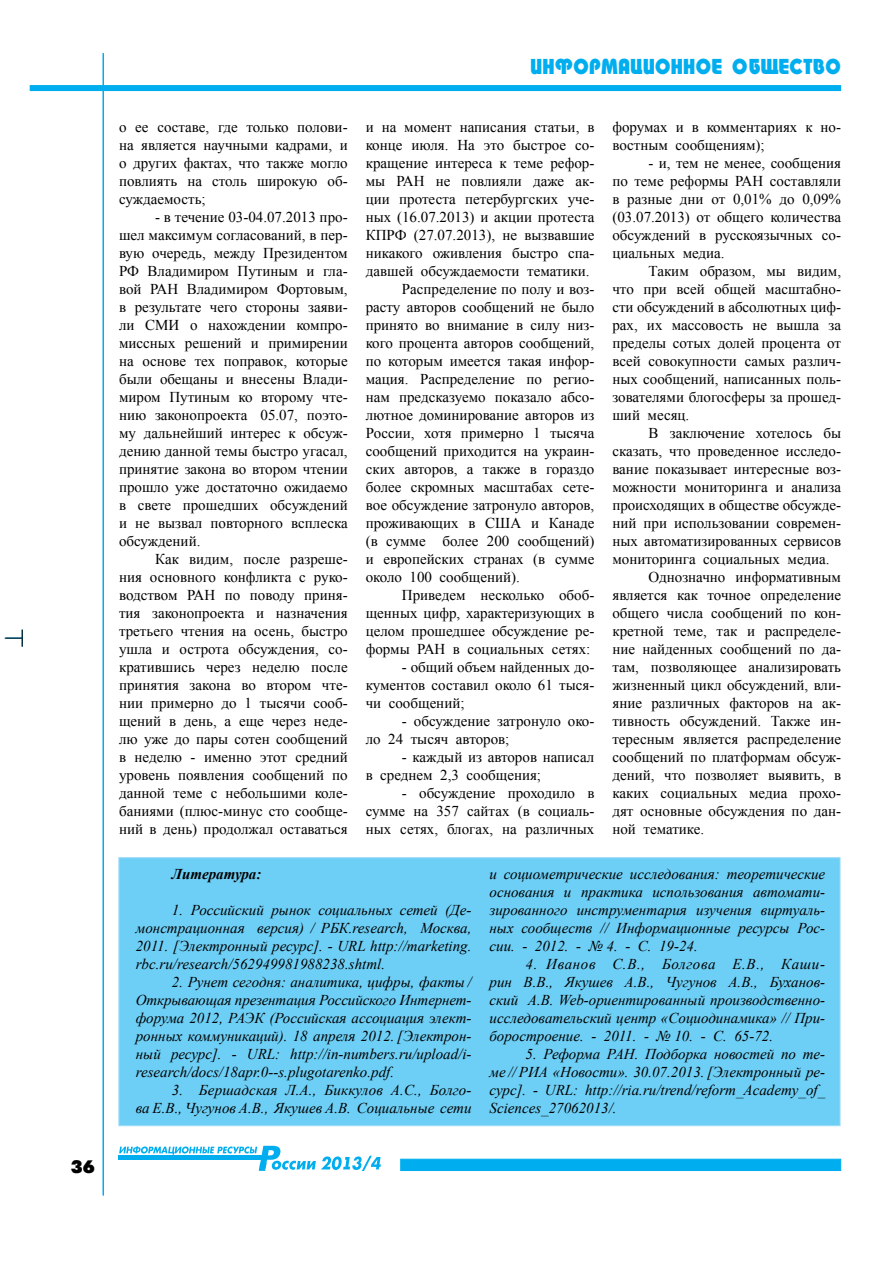
<style>
.page{position:relative;width:893px;height:1263px;background:#fff}
.page>*{position:absolute;margin:0;border:0;box-sizing:border-box;transform-origin:0 0}
.t1{font:21px "Taurus Heavy Normal";color:#00aeef;scale:.9 1}
.t2{font:18px "Futuris Extra Bold Cyrillic";color:#000}
.t3{font:15px/18px "Times New Roman";color:#000;text-align:justify}
.t4{font:italic 15px/18px "Times New Roman";color:#000;text-align:justify}
.t5{font:italic 700 15px "Times New Roman";color:#000}
</style>
<div class="page">
<div style="left:400px;top:1159px;width:441px;height:12px;background:#00aeef;border:1px solid #00aeef"></div>
<hr style="left:102px;top:53px;width:2px;height:1142px;background:#00aeef">
<div style="left:30px;top:85px;width:811px;height:6px;background:#00aeef"></div>
<svg style="left:5px;top:630px;width:18px;height:17px"></svg>
<svg style="left:119px;top:1146px;width:262px;height:25px"></svg>
<div style="left:119px;top:857px;width:721px;height:269px;background:#6dcff6;border:1px solid #9ddcf9"></div>
<p class="t2" style="left:71px;top:1157px;width:26px">36</p>
<h1 class="t1" style="left:530px;top:54px;width:347px">информационное общество</h1>
<p class="t3" style="left:119px;top:117px;width:230px">о ее составе, где только полови&shy;на является научными кадрами, и о других фактах, что также могло повлиять на столь широкую об&shy;суждаемость;</p>
<p class="t3" style="left:119px;top:207px;width:230px;text-indent:36px">- в течение 03-04.07.2013 про&shy;шел максимум согласований, в пер&shy;вую очередь, между Президентом РФ Владимиром Путиным и гла&shy;вой РАН Владимиром Фортовым, в результате чего стороны заяви&shy;ли СМИ о нахождении компро&shy;миссных решений и примирении на основе тех поправок, которые были обещаны и внесены Влади&shy;миром Путиным ко второму чте&shy;нию законопроекта 05.07, поэто&shy;му дальнейший интерес к обсуж&shy;дению данной темы быстро угасал, принятие закона во втором чтении прошло уже достаточно ожидаемо в свете прошедших обсуждений и не вызвал повторного всплеска обсуждений.</p>
<p class="t3" style="left:119px;top:549px;width:230px;text-indent:36px">Как видим, после разреше&shy;ния основного конфликта с руко&shy;водством РАН по поводу приня&shy;тия законопроекта и назначения третьего чтения на осень, быстро ушла и острота обсуждения, со&shy;кратившись через неделю после принятия закона во втором чте&shy;нии примерно до 1 тысячи сооб&shy;щений в день, а еще через неде&shy;лю уже до пары сотен сообщений в неделю - именно этот средний уровень появления сообщений по данной теме с небольшими коле&shy;баниями (плюс-минус сто сообще&shy;ний в день) продолжал оставаться</p>
<p class="t3" style="left:366px;top:117px;width:230px">и на момент написания статьи, в</p>
<p class="t3" style="left:366px;top:135px;width:230px">конце июля. На это быстрое со-</p>
<p class="t3" style="left:366px;top:153px;width:230px">кращение интереса к теме рефор-</p>
<p class="t3" style="left:366px;top:171px;width:230px">мы РАН не повлияли даже ак-</p>
<p class="t3" style="left:366px;top:189px;width:230px">ции протеста петербургских уче-</p>
<p class="t3" style="left:366px;top:207px;width:230px">ных (16.07.2013) и акции протеста</p>
<p class="t3" style="left:366px;top:225px;width:230px">КПРФ (27.07.2013), не вызвавшие</p>
<p class="t3" style="left:366px;top:243px;width:230px">никакого оживления быстро спа-</p>
<p class="t3" style="left:366px;top:261px;width:225px">давшей обсуждаемости тематики.</p>
<p class="t3" style="left:402px;top:279px;width:194px">Распределение по полу и воз-</p>
<p class="t3" style="left:366px;top:297px;width:230px">расту авторов сообщений не было</p>
<p class="t3" style="left:366px;top:315px;width:230px">принято во внимание в силу низ-</p>
<p class="t3" style="left:366px;top:333px;width:230px">кого процента авторов сообщений,</p>
<p class="t3" style="left:366px;top:351px;width:230px">по которым имеется такая инфор-</p>
<p class="t3" style="left:366px;top:369px;width:230px">мация. Распределение по регио-</p>
<p class="t3" style="left:366px;top:387px;width:230px">нам предсказуемо показало абсо-</p>
<p class="t3" style="left:366px;top:405px;width:230px">лютное доминирование авторов из</p>
<p class="t3" style="left:366px;top:423px;width:230px">России, хотя примерно 1 тысяча</p>
<p class="t3" style="left:366px;top:441px;width:230px">сообщений приходится на украин-</p>
<p class="t3" style="left:366px;top:459px;width:230px">ских авторов, а также в гораздо</p>
<p class="t3" style="left:366px;top:477px;width:230px">более скромных масштабах сете-</p>
<p class="t3" style="left:366px;top:495px;width:230px">вое обсуждение затронуло авторов,</p>
<p class="t3" style="left:366px;top:513px;width:230px">проживающих в США и Канаде</p>
<p class="t3" style="left:366px;top:531px;width:230px">(в сумме более 200 сообщений)</p>
<p class="t3" style="left:366px;top:549px;width:230px">и европейских странах (в сумме</p>
<p class="t3" style="left:366px;top:567px;width:156px">около 100 сообщений).</p>
<p class="t3" style="left:402px;top:585px;width:194px">Приведем несколько обоб-</p>
<p class="t3" style="left:366px;top:603px;width:230px">щенных цифр, характеризующих в</p>
<p class="t3" style="left:366px;top:621px;width:230px">целом прошедшее обсуждение ре-</p>
<p class="t3" style="left:366px;top:639px;width:226px">формы РАН в социальных сетях:</p>
<p class="t3" style="left:366px;top:657px;width:230px;text-indent:36px">- общий объем найденных до&shy;кументов составил около 61 тыся&shy;чи сообщений;</p>
<p class="t3" style="left:366px;top:711px;width:230px;text-indent:36px">- обсуждение затронуло око&shy;ло 24 тысяч авторов;</p>
<p class="t3" style="left:366px;top:747px;width:230px;text-indent:36px">- каждый из авторов написал в среднем 2,3 сообщения;</p>
<p class="t3" style="left:366px;top:783px;width:230px;text-indent:36px">- обсуждение проходило в сумме на 357 сайтах (в социаль&shy;ных сетях, блогах, на различных</p>
<p class="t3" style="left:612px;top:117px;width:230px">форумах и в комментариях к но&shy;востным сообщениям);</p>
<p class="t3" style="left:612px;top:153px;width:230px;text-indent:36px">- и, тем не менее, сообщения по теме реформы РАН составляли в разные дни от 0,01% до 0,09% (03.07.2013) от общего количества обсуждений в русскоязычных со&shy;циальных медиа.</p>
<p class="t3" style="left:612px;top:261px;width:230px;text-indent:36px">Таким образом, мы видим, что при всей общей масштабно&shy;сти обсуждений в абсолютных циф&shy;рах, их массовость не вышла за пределы сотых долей процента от всей совокупности самых различ&shy;ных сообщений, написанных поль&shy;зователями блогосферы за прошед&shy;ший месяц.</p>
<p class="t3" style="left:649px;top:423px;width:194px">В заключение хотелось бы</p>
<p class="t3" style="left:612px;top:441px;width:230px">сказать, что проведенное исследо-</p>
<p class="t3" style="left:612px;top:459px;width:230px">вание показывает интересные воз-</p>
<p class="t3" style="left:612px;top:477px;width:230px">можности мониторинга и анализа</p>
<p class="t3" style="left:612px;top:495px;width:230px">происходящих в обществе обсужде-</p>
<p class="t3" style="left:612px;top:513px;width:230px">ний при использовании современ-</p>
<p class="t3" style="left:612px;top:531px;width:230px">ных автоматизированных сервисов</p>
<p class="t3" style="left:612px;top:549px;width:219px">мониторинга социальных медиа.</p>
<p class="t3" style="left:649px;top:567px;width:194px">Однозначно информативным</p>
<p class="t3" style="left:612px;top:585px;width:230px">является как точное определение</p>
<p class="t3" style="left:612px;top:603px;width:230px">общего числа сообщений по кон-</p>
<p class="t3" style="left:612px;top:621px;width:230px">кретной теме, так и распределе-</p>
<p class="t3" style="left:612px;top:639px;width:230px">ние найденных сообщений по да-</p>
<p class="t3" style="left:612px;top:657px;width:230px">там, позволяющее анализировать</p>
<p class="t3" style="left:612px;top:675px;width:230px">жизненный цикл обсуждений, вли-</p>
<p class="t3" style="left:612px;top:693px;width:230px">яние различных факторов на ак-</p>
<p class="t3" style="left:612px;top:711px;width:230px">тивность обсуждений. Также ин-</p>
<p class="t3" style="left:612px;top:729px;width:230px">тересным является распределение</p>
<p class="t3" style="left:612px;top:747px;width:230px">сообщений по платформам обсуж-</p>
<p class="t3" style="left:612px;top:765px;width:230px">дений, что позволяет выявить, в</p>
<p class="t3" style="left:612px;top:783px;width:230px">каких социальных медиа прохо-</p>
<p class="t3" style="left:612px;top:801px;width:230px">дят основные обсуждения по дан-</p>
<p class="t3" style="left:612px;top:819px;width:93px">ной тематике.</p>
<p class="t5" style="left:172px;top:863px;width:91px">Литература:</p>
<p class="t4" style="left:136px;top:900px;width:337px;text-indent:36px">1. Российский рынок социальных сетей (Де&shy;монстрационная версия) / РБК.research, Москва, 2011. [Электронный ресурс]. - URL http://marketing. rbc.ru/research/562949981988238.shtml.</p>
<p class="t4" style="left:136px;top:972px;width:337px;text-indent:36px">2. Рунет сегодня: аналитика, цифры, факты / Открывающая презентация Российского Интернет&shy;форума 2012, РАЭК (Российская ассоциация элект&shy;ронных коммуникаций). 18 апреля 2012. [Электрон&shy;ный ресурс]. - URL: http://in-numbers.ru/upload/i&shy;research/docs/18apr.0--s.plugotarenko.pdf.</p>
<p class="t4" style="left:136px;top:1080px;width:337px;text-align:right">3. Бершадская Л.А., Биккулов А.С., Болго-<br>ва Е.В., Чугунов А.В., Якушев А.В. Социальные сети</p>
<p class="t4" style="left:489px;top:865px;width:337px">и социометрические исследования: теоретические основания и практика использования автомати&shy;зированного инструментария изучения виртуаль&shy;ных сообществ // Информационные ресурсы Рос&shy;сии. - 2012. - № 4. - С. 19-24.</p>
<p class="t4" style="left:489px;top:955px;width:337px;text-indent:36px">4. Иванов С.В., Болгова Е.В., Каши&shy;рин В.В., Якушев А.В., Чугунов А.В., Буханов&shy;ский А.В. Web-ориентированный производственно&shy;исследовательский центр «Социодинамика» // При&shy;боростроение. - 2011. - № 10. - С. 65-72.</p>
<p class="t4" style="left:489px;top:1045px;width:337px;text-indent:36px">5. Реформа РАН. Подборка новостей по те&shy;ме // РИА «Новости». 30.07.2013. [Электронный ре&shy;сурс]. - URL: http://ria.ru/trend/reform_Academy_of_ Sciences_27062013/.</p>
</div>
